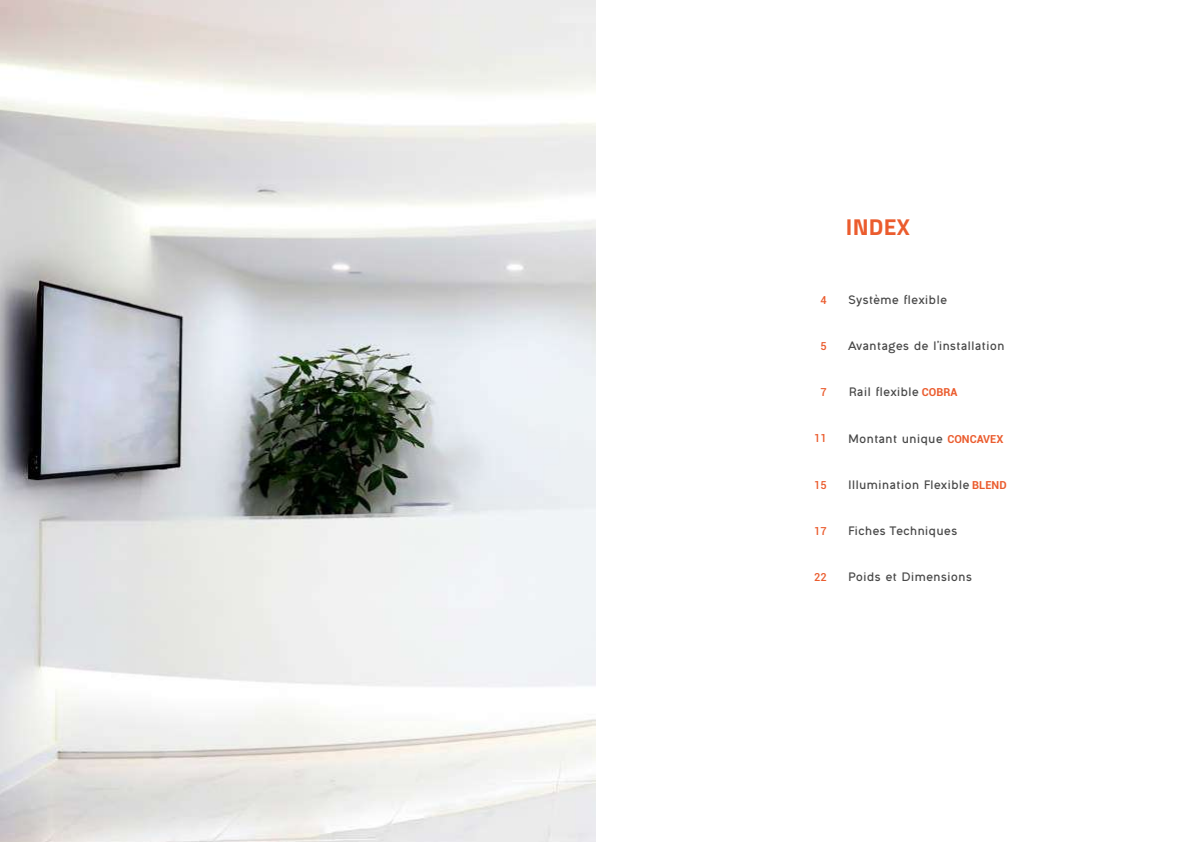
<style>
.page{position:relative;width:1191px;height:842px;background:#fff}
.page>*{position:absolute;margin:0;border:0;box-sizing:border-box;transform-origin:0 0}
.t1{font:700 23px "Titillium Web";letter-spacing:.01em;color:#eb5c2e}
.t2{font:700 11px "Ogonek";color:#474747}
.t3{font:500 11px "Roboto";color:#eb5c2e}
.s1{font-family:"Roboto";color:#eb5c2e}
</style>
<div class="page">
<img style="left:0;top:0;width:595px;height:842px">
<h1 class="t1" style="left:846px;top:209px;width:65px">INDEX</h1>
<p class="t3" style="left:820px;top:292px;width:8px">4</p>
<p class="t3" style="left:820px;top:338px;width:8px">5</p>
<p class="t3" style="left:820px;top:384px;width:8px">7</p>
<p class="t3" style="left:814px;top:431px;width:14px">11</p>
<p class="t3" style="left:814px;top:477px;width:14px">15</p>
<p class="t3" style="left:814px;top:523px;width:14px">17</p>
<p class="t3" style="left:814px;top:569px;width:14px">22</p>
<p class="t2" style="left:848px;top:292px;width:100px">Système flexible</p>
<p class="t2" style="left:848px;top:338px;width:158px">Avantages de l’installation</p>
<p class="t2" style="left:849px;top:384px;width:110px">Rail flexible <span class="s1">COBRA</span></p>
<p class="t2" style="left:848px;top:430px;width:157px">Montant unique <span class="s1">CONCAVEX</span></p>
<p class="t2" style="left:848px;top:477px;width:160px">Illumination Flexible <span class="s1">BLEND</span></p>
<p class="t2" style="left:848px;top:523px;width:111px">Fiches Techniques</p>
<p class="t2" style="left:848px;top:569px;width:125px">Poids et Dimensions</p>
</div>
